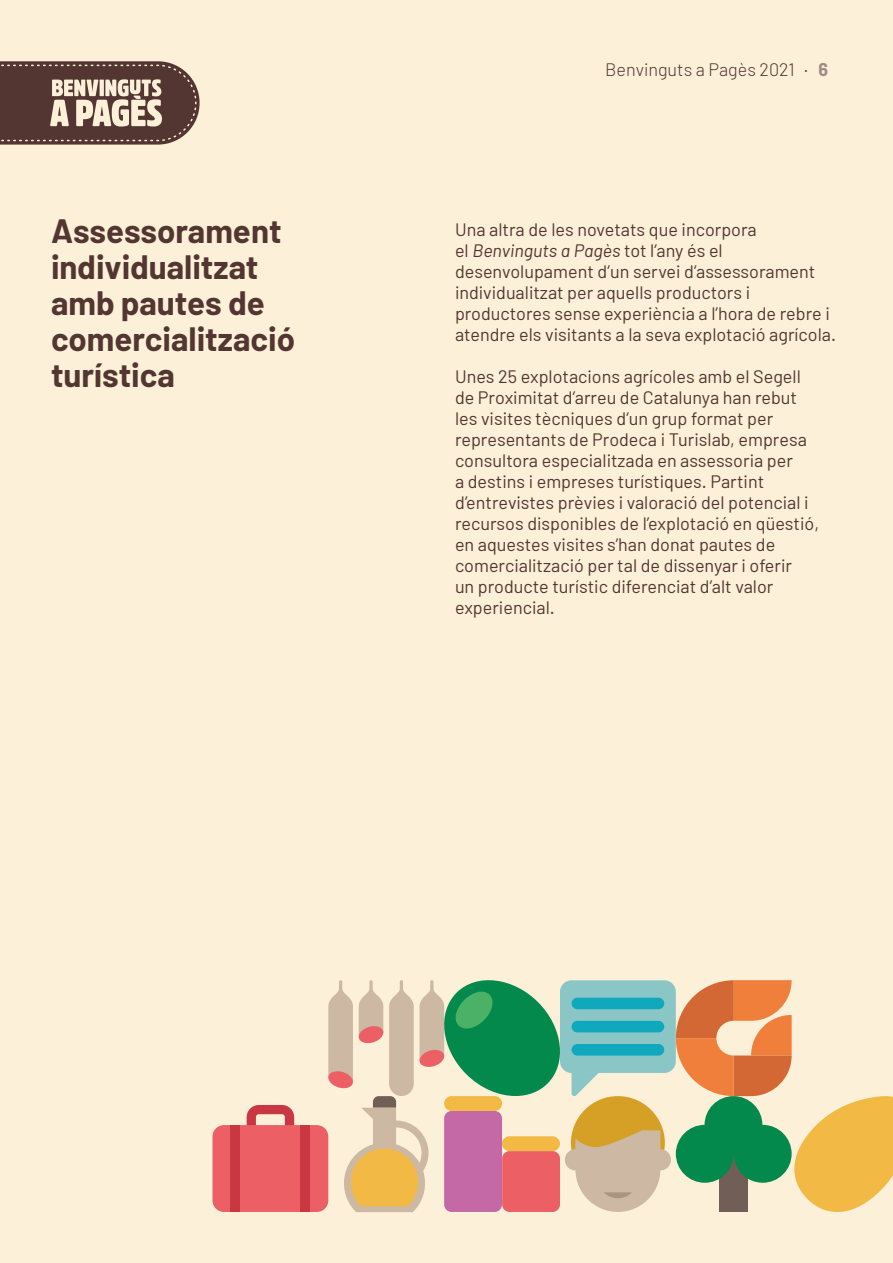
<style>
.page{position:relative;width:893px;height:1263px;background:#fcf0d8}
.page>*{position:absolute;margin:0;border:0;box-sizing:border-box;transform-origin:0 0}
.t1{font:700 33px/36px "Barlow";color:#533631}
.t2{font:18px/21px "Barlow";color:#533631}
.t3{font:300 18px "Barlow";color:#533631}
.s1{font-weight:700;color:#9f8a85}
.s2{font-style:italic}
</style>
<div class="page">
<svg style="left:0;top:61px;width:200px;height:84px"></svg>
<svg style="left:328px;top:980px;width:565px;height:232px"></svg>
<svg style="left:247px;top:1105px;width:47px;height:20px"></svg>
<div style="left:212px;top:1125px;width:116px;height:87px;background:#ec5f65;border-radius:12px"></div>
<div style="left:231px;top:1125px;width:9px;height:87px;background:#c83742"></div>
<div style="left:300px;top:1125px;width:10px;height:87px;background:#c83742"></div>
<p class="t3" style="left:605px;top:59px;width:224px">Benvinguts a Pagès 2021 · <span class="s1">6</span></p>
<h1 class="t1" style="left:51px;top:213px;width:246px">Assessorament individualitzat amb pautes de comercialització turística</h1>
<p class="t2" style="left:455px;top:218px;width:382px">Una altra de les novetats que incorpora<br>el <span class="s2">Benvinguts a Pagès</span> tot l’any és el desenvolupament d’un servei d’assessorament individualitzat per aquells productors i productores sense experiència a l’hora de rebre i atendre els visitants a la seva explotació agrícola.</p>
<p class="t2" style="left:455px;top:365px;width:366px">Unes 25 explotacions agrícoles amb el Segell de Proximitat d’arreu de Catalunya han rebut les visites tècniques d’un grup format per representants de Prodeca i Turislab, empresa consultora especialitzada en assessoria per<br>a destins i empreses turístiques. Partint d’entrevistes prèvies i valoració del potencial i recursos disponibles de l’explotació en qüestió, en aquestes visites s’han donat pautes de comercialització per tal de dissenyar i oferir<br>un producte turístic diferenciat d’alt valor experiencial.</p>
</div>
